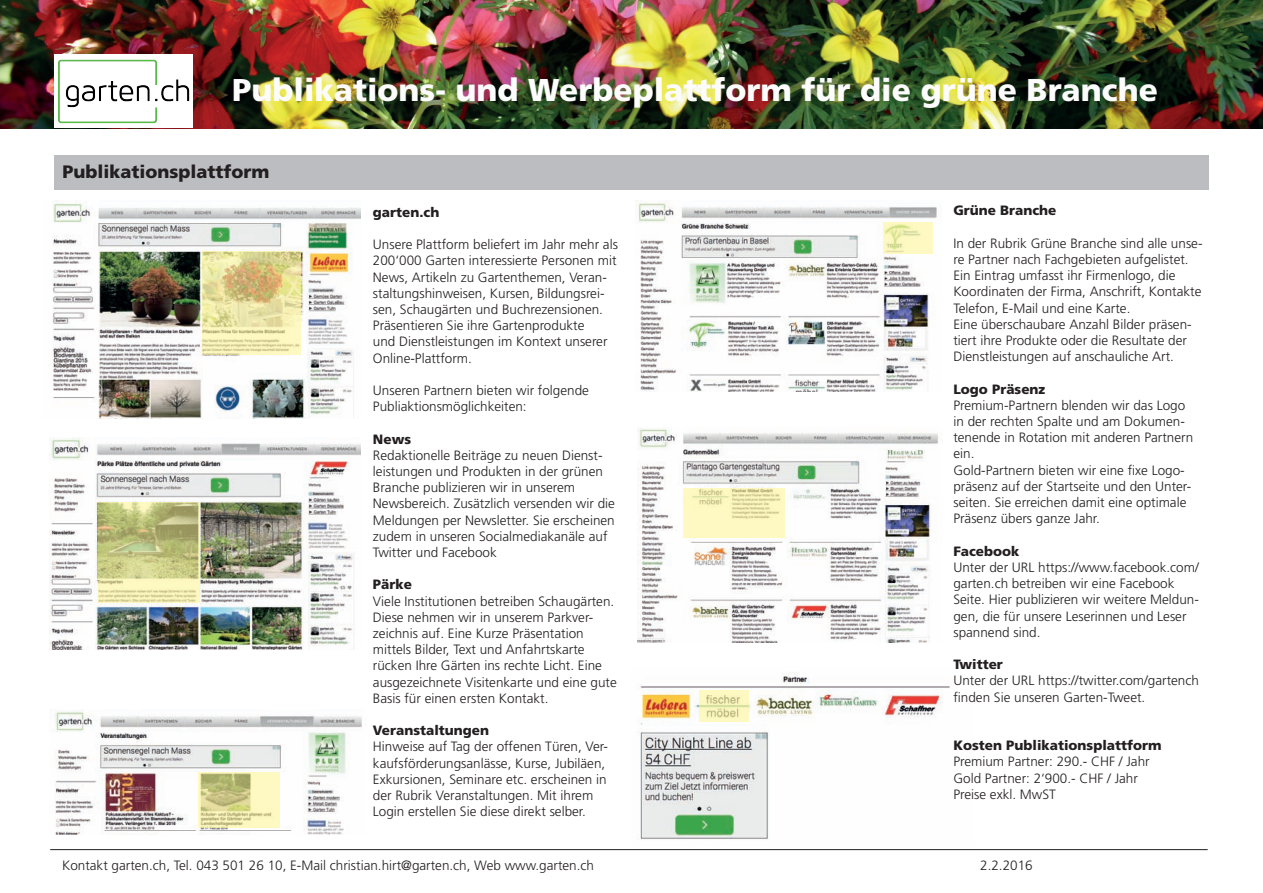
<style>
.page{position:relative;width:1263px;height:893px;background:#fff}
.page>*{position:absolute;margin:0;border:0;box-sizing:border-box;transform-origin:0 0}
.t1{font:900 31.5px "Frutiger";color:#fcfcfc}
.t2{font:900 18px "Frutiger";color:#231f20}
.t3{font:300 13.5px/16.2px "Frutiger";color:#231f20}
.t4{font:900 13.5px "Frutiger";color:#231f20}
</style>
<div class="page">
<img style="left:0;top:0;width:1263px;height:129px">
<img style="left:52px;top:201px;width:308px;height:218px">
<div style="left:54px;top:155px;width:1155px;height:34px;background:#bcbdc0"></div>
<img style="left:55px;top:711px;width:307px;height:123px">
<img style="left:50px;top:438px;width:310px;height:211px">
<svg style="left:203px;top:252px;width:98px;height:103px;background:#e4da9d"></svg>
<svg style="left:198px;top:772px;width:82px;height:56px;background:#dedb9f"></svg>
<svg style="left:98px;top:502px;width:101px;height:100px;background:#c9c98b"></svg>
<img style="left:54px;top:54px;width:138px;height:74px">
<img style="left:640px;top:672px;width:310px;height:168px">
<img style="left:635px;top:202px;width:302px;height:189px">
<img style="left:637px;top:428px;width:301px;height:214px">
<hr style="left:50px;top:849px;width:1158px;height:1px;background:#231f20">
<svg style="left:884px;top:222px;width:49px;height:31px;background:#f5f3b8"></svg>
<svg style="left:683px;top:488px;width:102px;height:49px;background:#f6f1b9"></svg>
<svg style="left:699px;top:690px;width:49px;height:31px;background:#efecb4"></svg>
<h1 class="t1" style="left:232px;top:71px;width:927px">Publikations- und Werbeplattform für die grüne Branche</h1>
<h2 class="t2" style="left:63px;top:161px;width:209px">Publikationsplattform</h2>
<p class="t4" style="left:373px;top:204px;width:68px">garten.ch</p>
<p class="t3" style="left:373px;top:236px;width:246px">Unsere Plattform beliefert im Jahr mehr als 200‘000 Garten interessierte Personen mit News, Artikeln zu Gartenthemen, Veran&shy;staltungshinweisen, Kursen, Bildungsrei&shy;sen, Schaugärten und Buchrezensionen.<br>Präsentieren Sie ihre Gartenprodukte<br>und Dienstleistungen im Kontext unserer Online-Plattform.</p>
<p class="t3" style="left:373px;top:382px;width:218px">Unseren Partnern bieten wir folgende<br>Publiaktionsmöglichkeiten:</p>
<p class="t4" style="left:373px;top:431px;width:40px">News</p>
<p class="t3" style="left:373px;top:447px;width:244px">Redaktionelle Beiträge zu neuen Dienst&shy;leistungen und Produkten in der grünen Branche publizieren wir in unserem Newsbereich. Zusätzlich versenden wir die Meldungen per Newsletter. Sie erscheinen zudem in unseren Socialmediakanäle auf Twitter und Facebook</p>
<p class="t4" style="left:373px;top:577px;width:40px">Pärke</p>
<p class="t3" style="left:373px;top:593px;width:245px">Viele Institutionen betreiben Schaugärten.<br>Diese nehmen wir in unserem Parkver&shy;zeichnis auf. Eine Kurze Präsentation mittels Bilder, Text und Anfahrtskarte rücken Ihre Gärten ins rechte Licht. Eine ausgezeichnete Visitenkarte und eine gute Basis für einen ersten Kontakt.</p>
<p class="t4" style="left:373px;top:722px;width:118px">Veranstaltungen</p>
<p class="t3" style="left:373px;top:739px;width:237px">Hinweise auf Tag der offenen Türen, Ver&shy;kaufsförderungsanlässe, Kurse, Jubiläen, Exkursionen, Seminare etc. erscheinen in der Rubrik Veranstaltungen. Mit ihrem Login erstellen Sie diese direkt selber.</p>
<p class="t4" style="left:953px;top:203px;width:105px">Grüne Branche</p>
<p class="t3" style="left:953px;top:235px;width:251px">In der Rubrik Grüne Branche sind alle unse&shy;re Partner nach Fachgebieten aufgelistet.<br>Ein Eintrag umfasst ihr Firmenlogo, die Koordinaten der Firma, Anschrift, Kontakte Telefon, E-Mail und eine Karte.<br>Eine überschaubare Anzahl Bilder präsen&shy;tiert ihre Produkte oder die Resultate der Dienstleistungen auf anschauliche Art.</p>
<p class="t4" style="left:953px;top:381px;width:93px">Logo Präsenz</p>
<p class="t3" style="left:953px;top:397px;width:242px">Premium-Partnern blenden wir das Logo in der rechten Spalte und am Dokumen&shy;tenende in Rotation mit anderen Partnern ein.<br>Gold-Partnern bieten wir eine fixe Logo&shy;präsenz auf der Startseite und den Unter&shy;seiten. Sie erreichen damit eine optimale Präsenz übers ganze Jahr.</p>
<p class="t4" style="left:953px;top:543px;width:68px">Facebook</p>
<p class="t3" style="left:953px;top:559px;width:247px">Unter der URL https://www.facebook.com/ garten.ch betreiben wir eine Facebook Seite. Hier publizieren wir weitere Meldun&shy;gen, die für unsere Leserinnen und Leser spannend sind.</p>
<p class="t4" style="left:953px;top:656px;width:51px">Twitter</p>
<p class="t3" style="left:953px;top:672px;width:247px">Unter der URL https://twitter.com/gartench finden Sie unseren Garten-Tweet.</p>
<p class="t4" style="left:953px;top:737px;width:210px">Kosten Publikationsplattform</p>
<p class="t3" style="left:953px;top:753px;width:198px">Premium Partner: 290.- CHF / Jahr<br>Gold Partner: 2‘900.- CHF / Jahr<br>Preise exkl. MwST</p>
<p class="t3" style="left:62px;top:858px;width:533px">Kontakt garten.ch, Tel. 043 501 26 10, E-Mail christian.hirt@garten.ch, Web www.garten.ch</p>
<p class="t3" style="left:980px;top:858px;width:54px">2.2.2016</p>
</div>
